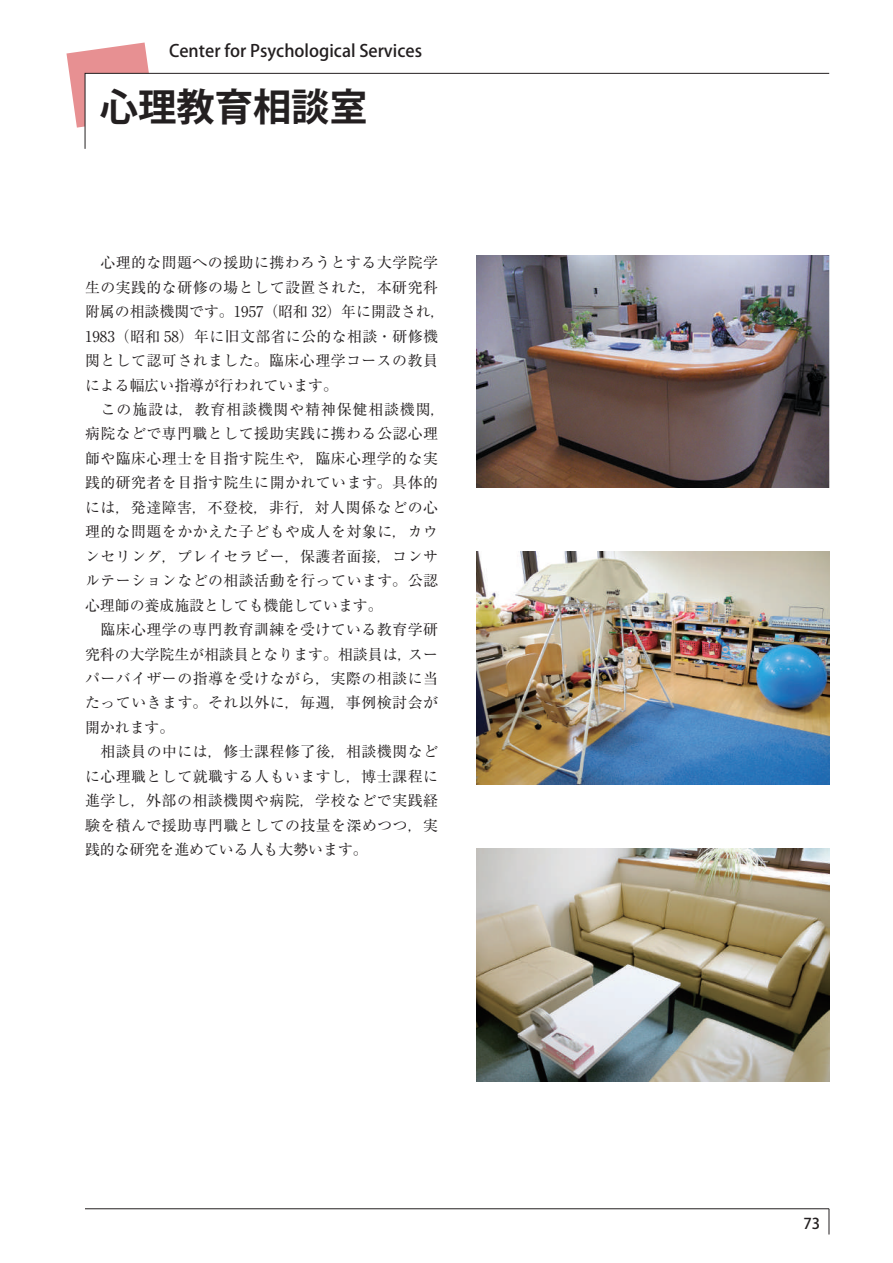
<style>
.page{position:relative;width:893px;height:1263px;background:#fff}
.page>*{position:absolute;margin:0;border:0;box-sizing:border-box;transform-origin:0 0}
.t1{font:700 38.25px "Koz Go Pro";color:#231f20}
.t2{font:500 16.95px "Koz Go Pro";color:#231f20}
.t3{font:14.85px/24.5px "Ryumin Pro";letter-spacing:.035em;color:#231f20}
.t4{font:500 14.85px "Koz Go Pro";color:#231f20}
</style>
<div class="page">
<hr style="left:0;top:1208px;width:829px;height:1px;background:#231f20">
<svg style="left:829px;top:1209px;width:1px;height:25px"></svg>
<div style="left:0;top:1199px;width:85px;height:32px;background:#fff"></div>
<svg style="left:66px;top:43px;width:89px;height:85px"></svg>
<svg style="left:85px;top:73px;width:745px;height:76px"></svg>
<img style="left:476px;top:255px;width:353px;height:233px">
<img style="left:476px;top:848px;width:353px;height:233px">
<img style="left:476px;top:552px;width:353px;height:232px">
<p class="t2" style="left:169px;top:40px;width:255px">Center for Psychological Services</p>
<h1 class="t1" style="left:100px;top:82px;width:269px">心理教育相談室</h1>
<p class="t3" style="left:85px;top:249px;width:362px">　心理的な問題への援助に携わろうとする大学院学生の実践的な研修の場として設置された，本研究科附属の相談機関です。1957（昭和 32）年に開設され，<br>1983（昭和 58）年に旧文部省に公的な相談・研修機関として認可されました。臨床心理学コースの教員による幅広い指導が行われています。<br>　この施設は，教育相談機関や精神保健相談機関，病院などで専門職として援助実践に携わる公認心理師や臨床心理士を目指す院生や，臨床心理学的な実践的研究者を目指す院生に開かれています。具体的には，発達障害，不登校，非行，対人関係などの心理的な問題をかかえた子どもや成人を対象に，カウンセリング，プレイセラピー，保護者面接，コンサルテーションなどの相談活動を行っています。公認心理師の養成施設としても機能しています。<br>　臨床心理学の専門教育訓練を受けている教育学研究科の大学院生が相談員となります。相談員は，スーパーバイザーの指導を受けながら，実際の相談に当たっていきます。それ以外に，毎週，事例検討会が開かれます。<br>　相談員の中には，修士課程修了後，相談機関などに心理職として就職する人もいますし，博士課程に進学し，外部の相談機関や病院，学校などで実践経験を積んで援助専門職としての技量を深めつつ，実践的な研究を進めている人も大勢います。</p>
<p class="t4" style="left:803px;top:1214px;width:18px">73</p>
</div>
